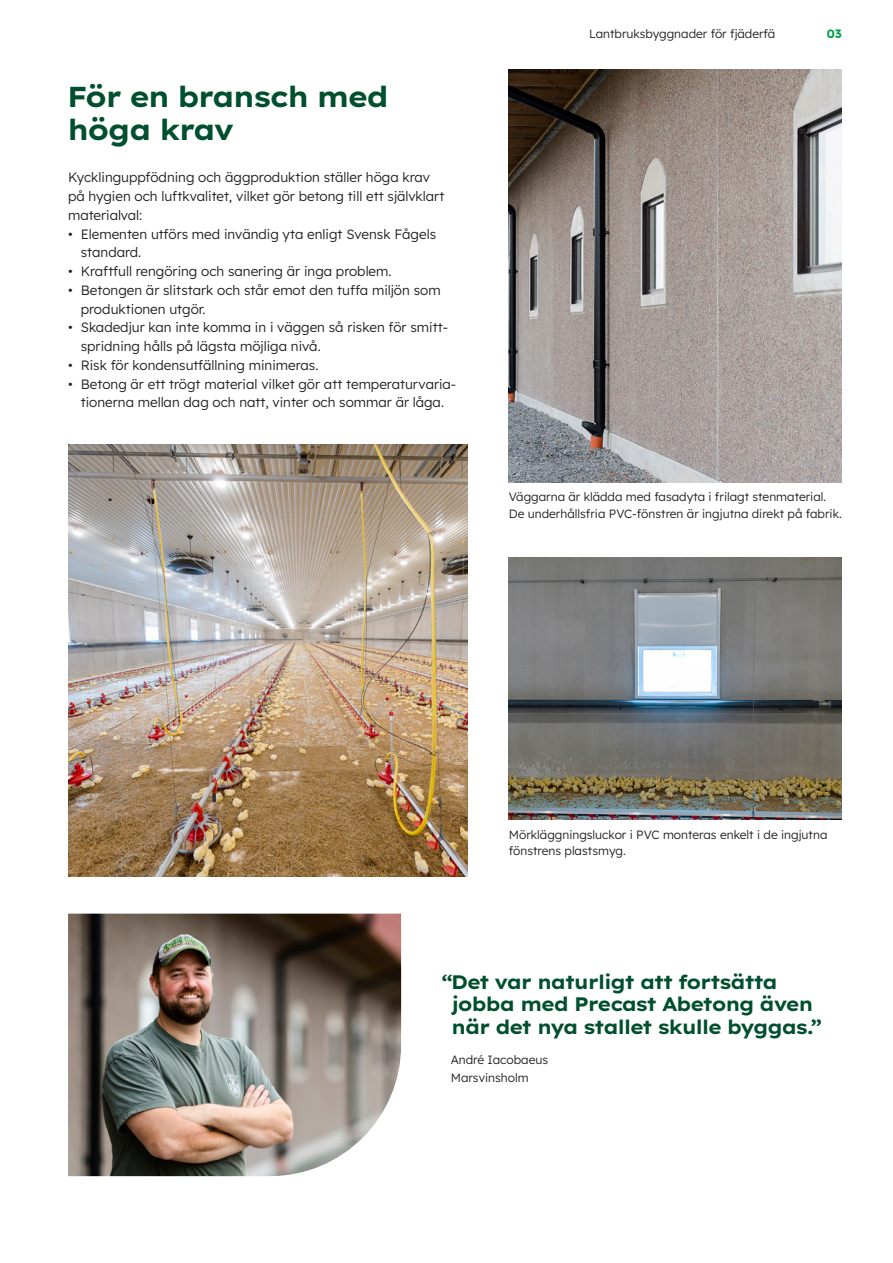
<style>
.page{position:relative;width:893px;height:1263px;background:#fff}
.page>*{position:absolute;margin:0;border:0;box-sizing:border-box;transform-origin:0 0}
.t1{font:700 28.8px/33.2px "Lexend Exa HM";color:#004f2f}
.t2{font:700 19.5px/22.4px "Lexend Exa HM";color:#004f2f}
.t3{font:300 13.5px/18.8px "Lexend";color:#231f20}
.t4{font:300 12px/16.5px "Lexend";color:#231f20}
.t5{font:700 12px "Lexend";color:#009d48}
</style>
<div class="page">
<img style="left:68px;top:914px;width:333px;height:262px">
<img style="left:68px;top:445px;width:400px;height:431px">
<img style="left:509px;top:557px;width:333px;height:263px">
<img style="left:509px;top:70px;width:333px;height:412px">
<h1 class="t1" style="left:68px;top:78px;width:322px">För en bransch med höga krav</h1>
<p class="t3" style="left:68px;top:167px;width:378px">Kycklinguppfödning och äggproduktion ställer höga krav på hygien och luftkvalitet, vilket gör betong till ett självklart materialval:</p>
<p class="t3" style="left:81px;top:224px;width:357px;text-indent:-13px">• Elementen utförs med invändig yta enligt Svensk Fågels standard.</p>
<p class="t3" style="left:68px;top:261px;width:325px">• Kraftfull rengöring och sanering är inga problem.</p>
<p class="t3" style="left:81px;top:280px;width:361px;text-indent:-13px">• Betongen är slitstark och står emot den tuffa miljön som produktionen utgör.</p>
<p class="t3" style="left:81px;top:317px;width:369px;text-indent:-13px">• Skadedjur kan inte komma in i väggen så risken för smitt&shy;spridning hålls på lägsta möjliga nivå.</p>
<p class="t3" style="left:68px;top:355px;width:252px">• Risk för kondensutfällning minimeras.</p>
<p class="t3" style="left:68px;top:374px;width:390px;text-align:center">• Betong är ett trögt material vilket gör att temperaturvaria&shy;tionerna mellan dag och natt, vinter och sommar är låga.</p>
<p class="t4" style="left:589px;top:25px;width:188px">Lantbruksbyggnader för fjäderfä</p>
<p class="t5" style="left:827px;top:25px;width:17px">03</p>
<p class="t4" style="left:509px;top:488px;width:334px">Väggarna är klädda med fasadyta i frilagt stenmaterial.<br>De underhållsfria PVC-fönstren är ingjutna direkt på fabrik.</p>
<p class="t4" style="left:509px;top:825px;width:320px">Mörkläggningsluckor i PVC monteras enkelt i de ingjutna fönstrens plastsmyg.</p>
<h2 class="t2" style="left:452px;top:969px;width:371px;text-indent:-10px">“Det var naturligt att fortsätta jobba med Precast Abetong även när det nya stallet skulle byggas.”</h2>
<p class="t4" style="left:451px;top:1049px;width:99px;line-height:18.8px">André Iacobaeus<br>Marsvinsholm</p>
</div>
